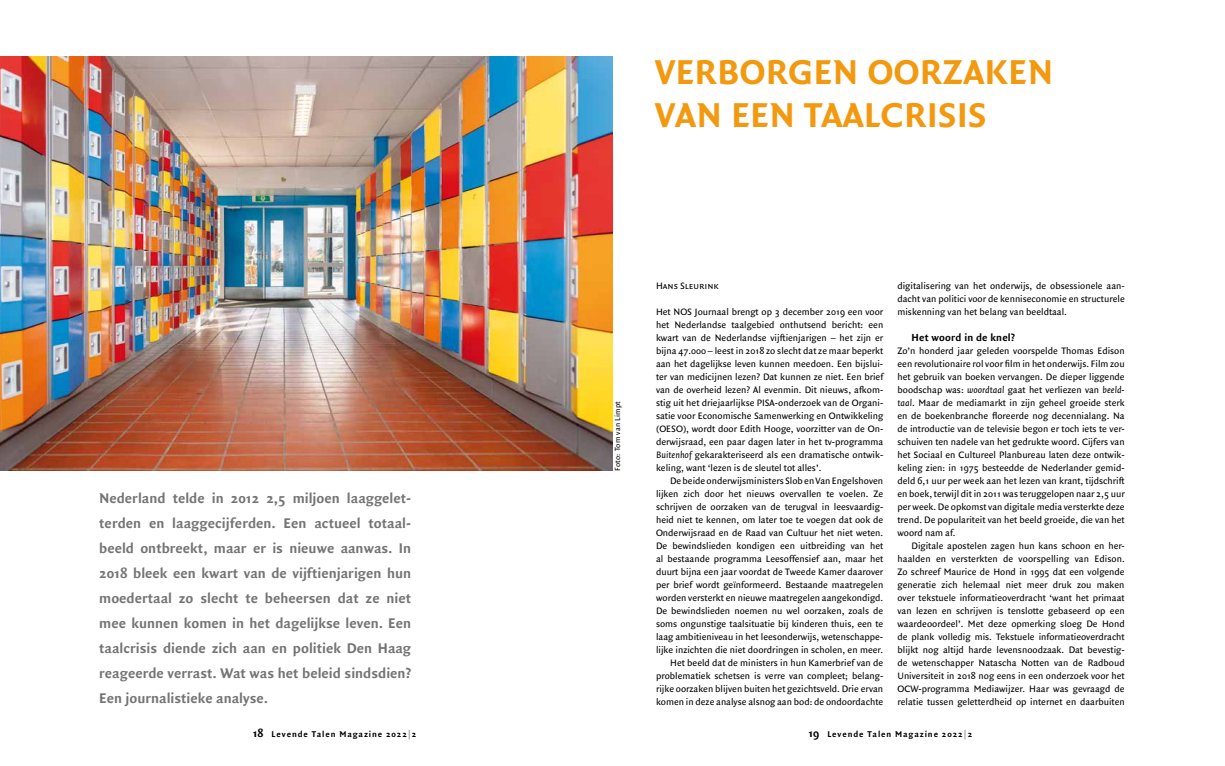
<style>
.page{position:relative;width:1225px;height:766px;background:#fff}
.page>*{position:absolute;margin:0;border:0;box-sizing:border-box;transform-origin:0 0}
.t1{font:700 37px/43px "Quadraat Sans";letter-spacing:.015em;color:#f39910}
.t2{font:700 15px/25px "Quadraat Sans";color:#747476;text-align:justify}
.t3{font:700 11px "Quadraat Sans";letter-spacing:.015em;color:#000}
.t4{font:10px/13px "Quadraat Sans";color:#000;text-align:justify}
.t5{font:10px "Quadraat Sans Caps";color:#000}
.t6{font:700 9px "Quadraat Sans";letter-spacing:.1em;color:#000}
.t7{font:8px "Quadraat Sans";letter-spacing:.025em;color:#000}
.s1{font-style:italic}
.s2{font-size:12px}
.s3{color:#9a9b9d}
</style>
<div class="page">
<img style="left:0;top:57px;width:612px;height:414px">
<p class="t2" style="left:99px;top:485px;width:313px">Nederland telde in 2012 2,5 miljoen laaggelet&shy;terden en laaggecijferden. Een actueel totaal&shy;beeld ontbreekt, maar er is nieuwe aanwas. In 2018 bleek een kwart van de vijftienjarigen hun moedertaal zo slecht te beheersen dat ze niet mee kunnen komen in het dagelijkse leven. Een taalcrisis diende zich aan en politiek Den Haag reageerde verrast. Wat was het beleid sindsdien?<br>Een journalistieke analyse.</p>
<h1 class="t1" style="left:655px;top:51px;width:399px">VERBORGEN OORZAKEN<br>VAN EEN TAALCRISIS</h1>
<p class="t7" style="left:613px;top:471px;width:71px;rotate:-90deg">Foto: Tom van Limpt</p>
<p class="t5" style="left:656px;top:279px;width:64px">Hans Sleurink</p>
<p class="t4" style="left:656px;top:305px;width:229px">Het NOS Journaal brengt op 3 december 2019 een voor het Nederlandse taalgebied onthutsend bericht: een kwart van de Nederlandse vijftienjarigen – het zijn er bijna 47.000 – leest in 2018 zo slecht dat ze maar beperkt aan het dagelijkse leven kunnen meedoen. Een bijslui&shy;ter van medicijnen lezen? Dat kunnen ze niet. Een brief van de overheid lezen? Al evenmin. Dit nieuws, afkom&shy;stig uit het driejaarlijkse PISA-onderzoek van de Organi&shy;satie voor Economische Samenwerking en Ontwikkeling (OESO), wordt door Edith Hooge, voorzitter van de On&shy;derwijsraad, een paar dagen later in het tv-programma <span class="s1">Buitenhof</span> gekarakteriseerd als een dramatische ontwik&shy;keling, want ‘lezen is de sleutel tot alles’.</p>
<p class="t4" style="left:656px;top:474px;width:229px;text-align:right">De beide onderwijsministers Slob en Van Engelshoven lijken zich door het nieuws overvallen te voelen. Ze schrijven de oorzaken van de terugval in leesvaardig&shy;heid niet te kennen, om later toe te voegen dat ook de Onderwijsraad en de Raad van Cultuur het niet weten.<br>De bewindslieden kondigen een uitbreiding van het al bestaande programma Leesoffensief aan, maar het duurt bijna een jaar voordat de Tweede Kamer daarover per brief wordt geïnformeerd. Bestaande maatregelen worden versterkt en nieuwe maatregelen aangekondigd.<br>De bewindslieden noemen nu wel oorzaken, zoals de soms ongunstige taalsituatie bij kinderen thuis, een te laag ambitieniveau in het leesonderwijs, wetenschappe&shy;lijke inzichten die niet doordringen in scholen, en meer.<br>Het beeld dat de ministers in hun Kamerbrief van de problematiek schetsen is verre van compleet; belang&shy;rijke oorzaken blijven buiten het gezichtsveld. Drie ervan komen in deze analyse alsnog aan bod: de ondoordachte</p>
<p class="t4" style="left:897px;top:279px;width:229px">digitalisering van het onderwijs, de obsessionele aan&shy;dacht van politici voor de kenniseconomie en structurele miskenning van het belang van beeldtaal.</p>
<p class="t3" style="left:911px;top:331px;width:105px">Het woord in de knel?</p>
<p class="t4" style="left:897px;top:344px;width:229px">Zo’n honderd jaar geleden voorspelde Thomas Edison een revolutionaire rol voor film in het onderwijs. Film zou het gebruik van boeken vervangen. De dieper liggende boodschap was: <span class="s1">woordtaal</span> gaat het verliezen van <span class="s1">beeld&shy;taal</span>. Maar de mediamarkt in zijn geheel groeide sterk en de boekenbranche floreerde nog decennialang. Na de introductie van de televisie begon er toch iets te ver&shy;schuiven ten nadele van het gedrukte woord. Cijfers van het Sociaal en Cultureel Planbureau laten deze ontwik&shy;keling zien: in 1975 besteedde de Nederlander gemid&shy;deld 6,1 uur per week aan het lezen van krant, tijdschrift en boek, terwijl dit in 2011 was teruggelopen naar 2,5 uur per week. De opkomst van digitale media versterkte deze trend. De populariteit van het beeld groeide, die van het woord nam af.</p>
<p class="t4" style="left:897px;top:539px;width:229px;text-indent:14px">Digitale apostelen zagen hun kans schoon en her&shy;haalden en versterkten de voorspelling van Edison.<br>Zo schreef Maurice de Hond in 1995 dat een volgende generatie zich helemaal niet meer druk zou maken over tekstuele informatieoverdracht ‘want het primaat van lezen en schrijven is tenslotte gebaseerd op een waardeoordeel’. Met deze opmerking sloeg De Hond de plank volledig mis. Tekstuele informatieoverdracht blijkt nog altijd harde levensnoodzaak. Dat bevestig&shy;de wetenschapper Natascha Notten van de Radboud Universiteit in 2018 nog eens in een onderzoek voor het OCW-programma Mediawijzer. Haar was gevraagd de relatie tussen geletterdheid op internet en daarbuiten</p>
<p class="t6" style="left:253px;top:729px;width:165px"><span class="s2">18</span> Levende Talen Magazine 2022<span class="s3">|</span>2</p>
<p class="t6" style="left:808px;top:729px;width:165px"><span class="s2">19</span> Levende Talen Magazine 2022<span class="s3">|</span>2</p>
</div>
